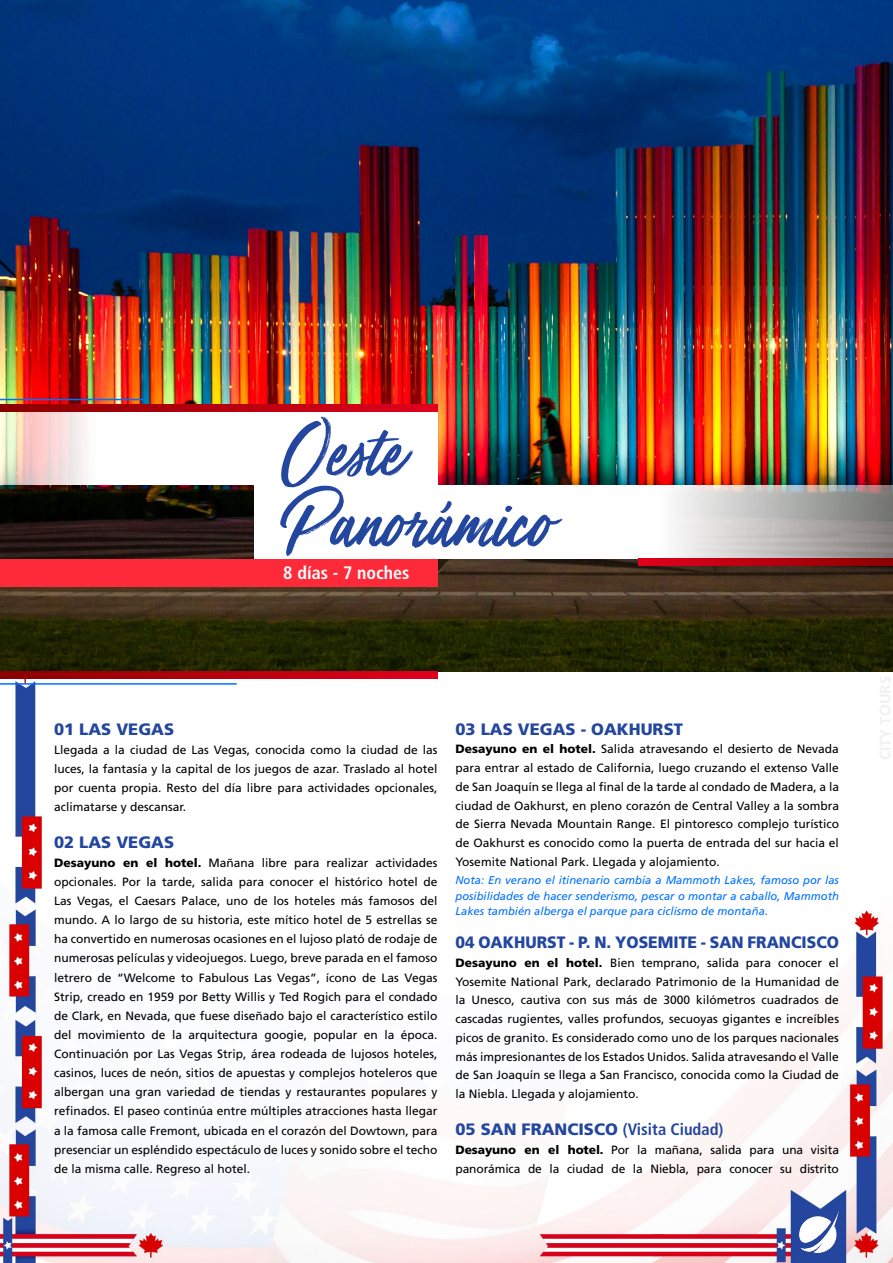
<style>
.page{position:relative;width:893px;height:1263px;background:#fff}
.page>*{position:absolute;margin:0;border:0;box-sizing:border-box;transform-origin:0 0}
.t1{font:75px "Mega Fresh";color:#23469e}
.t2{font:40.5px "Amarillo";color:#23469e}
.t3{font:700 condensed 18px "Frutiger";color:#fff}
.t4{font:900 16.5px "Frutiger";color:#23469e}
.t5{font:900 16.5px "Frutiger";color:#23469e;scale:.95 1}
.t6{font:12px/19.2px "Frutiger";color:#000;text-align:justify}
.t7{font:italic 11.25px/15.8px "Frutiger";color:#0070ff;text-align:justify}
.s1{font-weight:900}
.s2{font-weight:700;font-stretch:condensed}
</style>
<div class="page">
<img style="left:0;top:672px;width:893px;height:591px">
<img style="left:800px;top:1210px;width:39px;height:43px">
<img style="left:0;top:0;width:893px;height:672px">
<svg style="left:0;top:672px;width:437px;height:7px;background:#b4000e"></svg>
<hr style="left:0;top:683px;width:237px;height:2px;background:#0070ff">
<div style="left:0;top:559px;width:437px;height:28px;background:#ff2a39"></div>
<svg style="left:0;top:411px;width:437px;height:74px"></svg>
<svg style="left:255px;top:485px;width:638px;height:74px"></svg>
<svg style="left:0;top:404px;width:437px;height:7px;background:#b4000e"></svg>
<svg style="left:638px;top:559px;width:255px;height:7px;background:#b5000e"></svg>
<hr style="left:0;top:399px;width:145px;height:1px;background:#0070ff">
<h1 class="t1" style="left:279px;top:413px;width:126px">Oeste</h1>
<h1 class="t1" style="left:284px;top:484px;width:269px">Panoramico</h1>
<h2 class="t2" style="left:440px;top:508px;width:14px">´</h2>
<h3 class="t3" style="left:283px;top:562px;width:128px">8 días - 7 noches</h3>
<h3 class="t4" style="left:54px;top:719px;width:122px">01 LAS VEGAS</h3>
<p class="t6" style="left:54px;top:740px;width:385px">Llegada a la ciudad de Las Vegas, conocida como la ciudad de las luces, la fantasía y la capital de los juegos de azar. Traslado al hotel por cuenta propia. Resto del día libre para actividades opcionales, aclimatarse y descansar.</p>
<h3 class="t4" style="left:54px;top:832px;width:122px">02 LAS VEGAS</h3>
<p class="t6" style="left:54px;top:853px;width:385px"><span class="s1">Desayuno en el hotel.</span> Mañana libre para realizar actividades opcionales. Por la tarde, salida para conocer el histórico hotel de Las Vegas, el Caesars Palace, uno de los hoteles más famosos del mundo. A lo largo de su historia, este mítico hotel de 5 estrellas se ha convertido en numerosas ocasiones en el lujoso plató de rodaje de numerosas películas y videojuegos. Luego, breve parada en el famoso letrero de “Welcome to Fabulous Las Vegas”, ícono de Las Vegas Strip, creado en 1959 por Betty Willis y Ted Rogich para el condado de Clark, en Nevada, que fuese diseñado bajo el característico estilo del movimiento de la arquitectura googie, popular en la época.<br>Continuación por Las Vegas Strip, área rodeada de lujosos hoteles, casinos, luces de neón, sitios de apuestas y complejos hoteleros que albergan una gran variedad de tiendas y restaurantes populares y refinados. El paseo continúa entre múltiples atracciones hasta llegar a la famosa calle Fremont, ubicada en el corazón del Dowtown, para presenciar un espléndido espectáculo de luces y sonido sobre el techo de la misma calle. Regreso al hotel.</p>
<h3 class="t4" style="left:455px;top:719px;width:229px">03 LAS VEGAS - OAKHURST</h3>
<p class="t6" style="left:455px;top:740px;width:385px;line-height:18.8px"><span class="s1">Desayuno en el hotel.</span> Salida atravesando el desierto de Nevada para entrar al estado de California, luego cruzando el extenso Valle de San Joaquín se llega al final de la tarde al condado de Madera, a la ciudad de Oakhurst, en pleno corazón de Central Valley a la sombra de Sierra Nevada Mountain Range. El pintoresco complejo turístico de Oakhurst es conocido como la puerta de entrada del sur hacia el Yosemite National Park. Llegada y alojamiento.</p>
<p class="t7" style="left:455px;top:872px;width:385px">Nota: En verano el itinenario cambia a Mammoth Lakes, famoso por las posibilidades de hacer senderismo, pescar o montar a caballo, Mammoth Lakes también alberga el parque para ciclismo de montaña.</p>
<h3 class="t5" style="left:455px;top:932px;width:405px">04 OAKHURST - P. N. YOSEMITE - SAN FRANCISCO</h3>
<p class="t6" style="left:455px;top:953px;width:385px;line-height:18.8px"><span class="s1">Desayuno en el hotel.</span> Bien temprano, salida para conocer el Yosemite National Park, declarado Patrimonio de la Humanidad de la Unesco, cautiva con sus más de 3000 kilómetros cuadrados de cascadas rugientes, valles profundos, secuoyas gigantes e increíbles picos de granito. Es considerado como uno de los parques nacionales más impresionantes de los Estados Unidos. Salida atravesando el Valle de San Joaquín se llega a San Francisco, conocida como la Ciudad de la Niebla. Llegada y alojamiento.</p>
<h3 class="t4" style="left:455px;top:1120px;width:269px">05 SAN FRANCISCO <span class="s2">(Visita Ciudad)</span></h3>
<p class="t6" style="left:455px;top:1140px;width:385px;line-height:18.8px"><span class="s1">Desayuno en el hotel.</span> Por la mañana, salida para una visita panorámica de la ciudad de la Niebla, para conocer su distrito</p>
</div>
